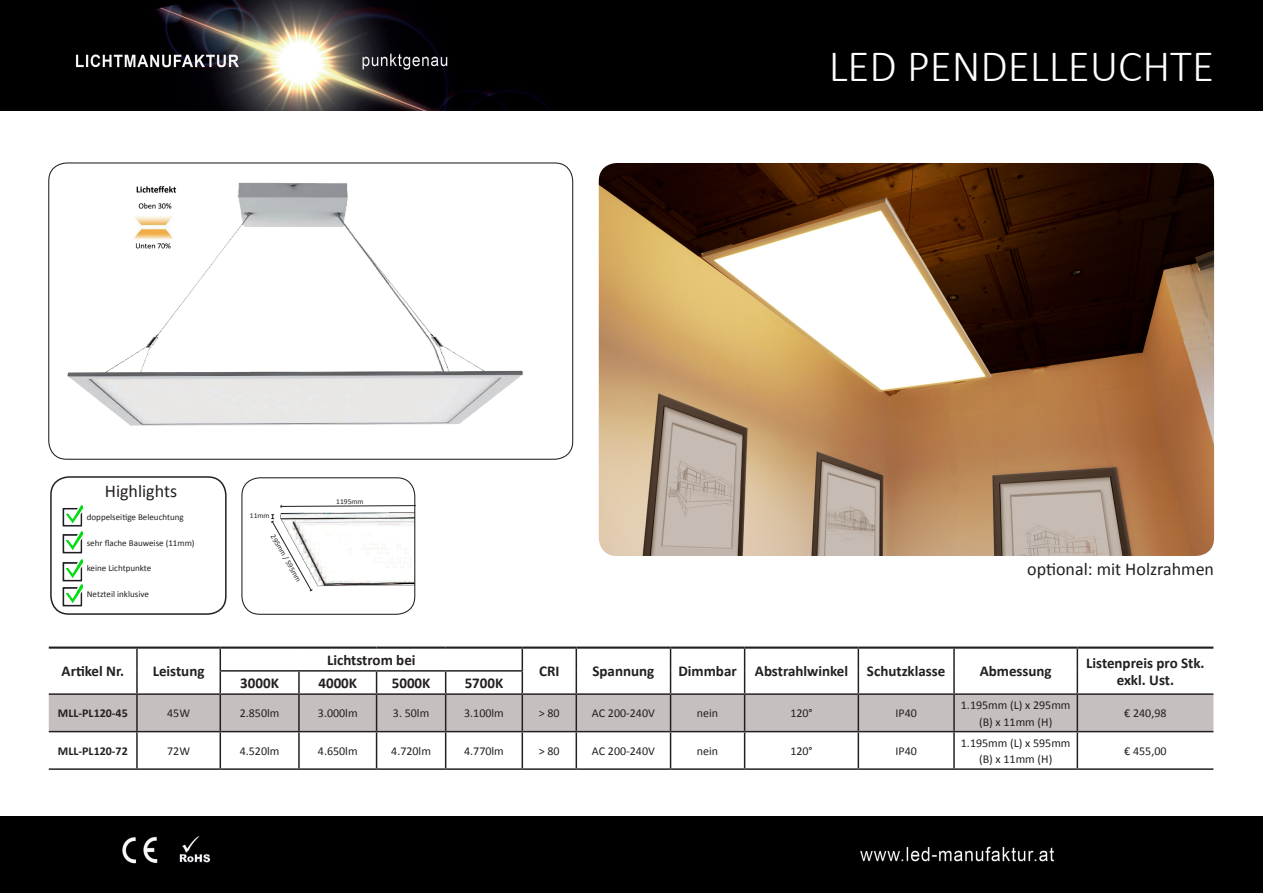
<style>
.page{position:relative;width:1263px;height:893px;background:#fff}
.page>*{position:absolute;margin:0;border:0;box-sizing:border-box;transform-origin:0 0}
.t1{font:300 45px "Calibri";color:#fff}
.t2{font:18px "Calibri";color:#231f20}
.t3{font:700 15px "Calibri";color:#231f20}
.t4{font:12px/16.5px "Calibri";color:#231f20;text-align:center}
.t5{font:700 12px "Calibri";color:#231f20}
.t6{font:9px "Calibri";color:#231f20}
.t7{font:7.5px "Calibri";color:#231f20}
</style>
<div class="page">
<img style="left:0;top:0;width:1263px;height:111px">
<div style="left:0;top:816px;width:1263px;height:77px;background:#000001"></div>
<img style="left:67px;top:182px;width:455px;height:244px">
<img style="left:114px;top:182px;width:79px;height:81px">
<div style="left:50px;top:476px;width:177px;height:139px;border:2px solid #231f20;border-radius:18px"></div>
<img style="left:62px;top:505px;width:21px;height:22px">
<img style="left:62px;top:531px;width:21px;height:23px">
<img style="left:62px;top:559px;width:21px;height:48px">
<img style="left:280px;top:489px;width:135px;height:113px">
<div style="left:241px;top:477px;width:174px;height:138px;border:1px solid #231f20;border-radius:18px"></div>
<svg style="left:49px;top:649px;width:1164px;height:82px"></svg>
<hr style="left:953px;top:671px;width:2px;height:22px;background:#231f20">
<hr style="left:1076px;top:671px;width:2px;height:22px;background:#231f20">
<hr style="left:136px;top:695px;width:2px;height:36px;background:#231f20">
<hr style="left:220px;top:695px;width:1px;height:36px;background:#231f20">
<hr style="left:298px;top:695px;width:2px;height:36px;background:#231f20">
<hr style="left:376px;top:695px;width:1px;height:36px;background:#231f20">
<hr style="left:445px;top:695px;width:1px;height:36px;background:#231f20">
<hr style="left:522px;top:695px;width:1px;height:36px;background:#231f20">
<hr style="left:575px;top:695px;width:2px;height:36px;background:#231f20">
<hr style="left:670px;top:695px;width:1px;height:36px;background:#231f20">
<hr style="left:744px;top:695px;width:1px;height:36px;background:#231f20">
<hr style="left:858px;top:695px;width:1px;height:36px;background:#231f20">
<hr style="left:953px;top:695px;width:2px;height:36px;background:#231f20">
<hr style="left:1076px;top:695px;width:2px;height:36px;background:#231f20">
<hr style="left:136px;top:732px;width:2px;height:36px;background:#231f20">
<hr style="left:220px;top:732px;width:1px;height:36px;background:#231f20">
<hr style="left:298px;top:732px;width:2px;height:36px;background:#231f20">
<hr style="left:376px;top:732px;width:1px;height:36px;background:#231f20">
<hr style="left:445px;top:732px;width:1px;height:36px;background:#231f20">
<hr style="left:522px;top:732px;width:1px;height:36px;background:#231f20">
<hr style="left:575px;top:732px;width:2px;height:36px;background:#231f20">
<hr style="left:670px;top:732px;width:1px;height:36px;background:#231f20">
<hr style="left:744px;top:732px;width:1px;height:36px;background:#231f20">
<hr style="left:858px;top:732px;width:1px;height:36px;background:#231f20">
<hr style="left:953px;top:732px;width:2px;height:36px;background:#231f20">
<hr style="left:1076px;top:732px;width:2px;height:36px;background:#231f20">
<hr style="left:49px;top:693px;width:88px;height:2px;background:#231f20">
<hr style="left:137px;top:693px;width:83px;height:2px;background:#231f20">
<hr style="left:220px;top:693px;width:79px;height:2px;background:#231f20">
<hr style="left:299px;top:693px;width:78px;height:2px;background:#231f20">
<hr style="left:377px;top:693px;width:69px;height:2px;background:#231f20">
<hr style="left:446px;top:693px;width:76px;height:2px;background:#231f20">
<hr style="left:522px;top:693px;width:54px;height:2px;background:#231f20">
<hr style="left:576px;top:693px;width:94px;height:2px;background:#231f20">
<hr style="left:670px;top:693px;width:75px;height:2px;background:#231f20">
<hr style="left:745px;top:693px;width:113px;height:2px;background:#231f20">
<hr style="left:858px;top:693px;width:96px;height:2px;background:#231f20">
<hr style="left:954px;top:693px;width:123px;height:2px;background:#231f20">
<hr style="left:1077px;top:693px;width:136px;height:2px;background:#231f20">
<hr style="left:49px;top:646px;width:88px;height:3px;background:#231f20">
<hr style="left:137px;top:646px;width:83px;height:3px;background:#231f20">
<hr style="left:220px;top:646px;width:79px;height:3px;background:#231f20">
<hr style="left:299px;top:646px;width:78px;height:3px;background:#231f20">
<hr style="left:377px;top:646px;width:69px;height:3px;background:#231f20">
<hr style="left:446px;top:646px;width:76px;height:3px;background:#231f20">
<hr style="left:522px;top:646px;width:54px;height:3px;background:#231f20">
<hr style="left:576px;top:646px;width:94px;height:3px;background:#231f20">
<hr style="left:670px;top:646px;width:75px;height:3px;background:#231f20">
<hr style="left:745px;top:646px;width:113px;height:3px;background:#231f20">
<hr style="left:858px;top:646px;width:96px;height:3px;background:#231f20">
<hr style="left:954px;top:646px;width:123px;height:3px;background:#231f20">
<hr style="left:1077px;top:646px;width:136px;height:3px;background:#231f20">
<hr style="left:49px;top:731px;width:88px;height:1px;background:#231f20">
<hr style="left:137px;top:731px;width:83px;height:1px;background:#231f20">
<hr style="left:220px;top:731px;width:79px;height:1px;background:#231f20">
<hr style="left:299px;top:731px;width:78px;height:1px;background:#231f20">
<hr style="left:377px;top:731px;width:69px;height:1px;background:#231f20">
<hr style="left:446px;top:731px;width:76px;height:1px;background:#231f20">
<hr style="left:522px;top:731px;width:54px;height:1px;background:#231f20">
<hr style="left:576px;top:731px;width:94px;height:1px;background:#231f20">
<hr style="left:670px;top:731px;width:75px;height:1px;background:#231f20">
<hr style="left:745px;top:731px;width:113px;height:1px;background:#231f20">
<hr style="left:858px;top:731px;width:96px;height:1px;background:#231f20">
<hr style="left:954px;top:731px;width:123px;height:1px;background:#231f20">
<hr style="left:1077px;top:731px;width:136px;height:1px;background:#231f20">
<hr style="left:49px;top:768px;width:88px;height:2px;background:#231f20">
<hr style="left:137px;top:768px;width:83px;height:2px;background:#231f20">
<hr style="left:220px;top:768px;width:79px;height:2px;background:#231f20">
<hr style="left:299px;top:768px;width:78px;height:2px;background:#231f20">
<hr style="left:377px;top:768px;width:69px;height:2px;background:#231f20">
<hr style="left:446px;top:768px;width:76px;height:2px;background:#231f20">
<hr style="left:522px;top:768px;width:54px;height:2px;background:#231f20">
<hr style="left:576px;top:768px;width:94px;height:2px;background:#231f20">
<hr style="left:670px;top:768px;width:75px;height:2px;background:#231f20">
<hr style="left:745px;top:768px;width:113px;height:2px;background:#231f20">
<hr style="left:858px;top:768px;width:96px;height:2px;background:#231f20">
<hr style="left:954px;top:768px;width:123px;height:2px;background:#231f20">
<hr style="left:1077px;top:768px;width:136px;height:2px;background:#231f20">
<svg style="left:271px;top:514px;width:41px;height:77px"></svg>
<svg style="left:281px;top:505px;width:135px;height:2px"></svg>
<img style="left:599px;top:163px;width:615px;height:393px">
<p class="t1" style="left:829px;top:38px;width:387px">LED PENDELLEUCHTE</p>
<p class="t2" style="left:105px;top:480px;width:74px">Highlights</p>
<p class="t6" style="left:87px;top:511px;width:99px">doppelseitige Beleuchtung</p>
<p class="t6" style="left:87px;top:537px;width:109px">sehr flache Bauweise (11mm)</p>
<p class="t6" style="left:87px;top:562px;width:66px">keine Lichtpunkte</p>
<p class="t6" style="left:87px;top:588px;width:64px">Netzteil inklusive</p>
<p class="t3" style="left:62px;top:662px;width:64px">Artikel Nr.</p>
<p class="t3" style="left:153px;top:662px;width:53px">Leistung</p>
<p class="t7" style="left:250px;top:511px;width:21px">11mm</p>
<p class="t7" style="left:277px;top:533px;width:55px;rotate:60deg">295mm / 595mm</p>
<p class="t7" style="left:336px;top:496px;width:29px">1195mm</p>
<p class="t2" style="left:1027px;top:558px;width:188px">optional: mit Holzrahmen</p>
<p class="t3" style="left:327px;top:650px;width:90px">Lichtstrom bei</p>
<p class="t3" style="left:1086px;top:654px;width:120px">Listenpreis pro Stk.</p>
<p class="t3" style="left:539px;top:662px;width:22px">CRI</p>
<p class="t3" style="left:592px;top:662px;width:63px">Spannung</p>
<p class="t3" style="left:678px;top:662px;width:60px">Dimmbar</p>
<p class="t3" style="left:755px;top:662px;width:95px">Abstrahlwinkel</p>
<p class="t3" style="left:867px;top:662px;width:80px">Schutzklasse</p>
<p class="t3" style="left:980px;top:662px;width:74px">Abmessung</p>
<p class="t3" style="left:240px;top:673px;width:40px">3000K</p>
<p class="t3" style="left:318px;top:673px;width:40px">4000K</p>
<p class="t3" style="left:392px;top:673px;width:40px">5000K</p>
<p class="t3" style="left:465px;top:673px;width:40px">5700K</p>
<p class="t3" style="left:1117px;top:670px;width:59px">exkl. Ust.</p>
<p class="t5" style="left:58px;top:706px;width:71px">MLL-PL120-45</p>
<p class="t4" style="left:167px;top:705px;width:24px">45W</p>
<p class="t4" style="left:240px;top:705px;width:41px">2.850lm</p>
<p class="t4" style="left:318px;top:705px;width:41px">3.000lm</p>
<p class="t4" style="left:393px;top:705px;width:38px">3. 50lm</p>
<p class="t4" style="left:464px;top:705px;width:41px">3.100lm</p>
<p class="t4" style="left:539px;top:705px;width:22px">&gt; 80</p>
<p class="t4" style="left:592px;top:705px;width:64px">AC 200-240V</p>
<p class="t4" style="left:697px;top:705px;width:23px">nein</p>
<p class="t4" style="left:790px;top:705px;width:24px">120°</p>
<p class="t4" style="left:895px;top:705px;width:23px">IP40</p>
<p class="t4" style="left:961px;top:697px;width:111px">1.195mm (L) x 295mm (B) x 11mm (H)</p>
<p class="t4" style="left:1124px;top:705px;width:44px">€ 240,98</p>
<p class="t5" style="left:58px;top:743px;width:71px">MLL-PL120-72</p>
<p class="t4" style="left:167px;top:743px;width:24px">72W</p>
<p class="t4" style="left:240px;top:743px;width:41px">4.520lm</p>
<p class="t4" style="left:318px;top:743px;width:41px">4.650lm</p>
<p class="t4" style="left:391px;top:743px;width:41px">4.720lm</p>
<p class="t4" style="left:464px;top:743px;width:41px">4.770lm</p>
<p class="t4" style="left:539px;top:743px;width:22px">&gt; 80</p>
<p class="t4" style="left:592px;top:743px;width:64px">AC 200-240V</p>
<p class="t4" style="left:697px;top:743px;width:23px">nein</p>
<p class="t4" style="left:790px;top:743px;width:24px">120°</p>
<p class="t4" style="left:895px;top:743px;width:23px">IP40</p>
<p class="t4" style="left:961px;top:734px;width:111px">1.195mm (L) x 595mm (B) x 11mm (H)</p>
<p class="t4" style="left:1124px;top:743px;width:44px">€ 455,00</p>
</div>
